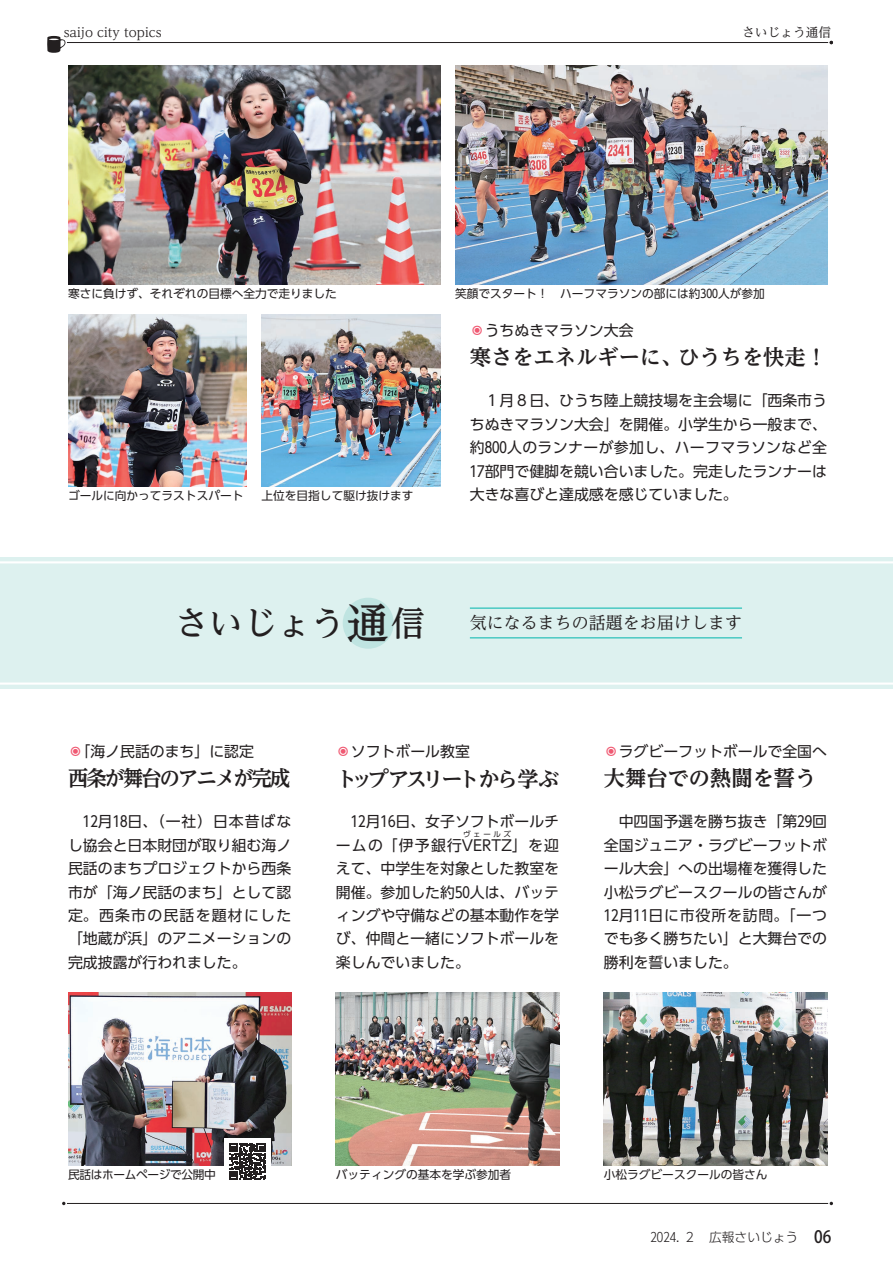
<style>
.page{position:relative;width:893px;height:1263px;background:#fff}
.page>*{position:absolute;margin:0;border:0;box-sizing:border-box;transform-origin:0 0}
.t1{font:500 34.05px "UD Reimin Pro";color:#231f20}
.見出し大{font:700 21.3px "UD Reimin Pro";letter-spacing:-.015em;color:#231f20}
.見出し大-2{font:700 21.3px "UD Reimin Pro";letter-spacing:-.09em;color:#231f20;scale:.95 1}
.見出し大-3{font:700 21.3px "UD Reimin Pro";letter-spacing:-.13em;color:#231f20}
.t2{font:16.95px "UD Reimin Pro";color:#231f20}
.t3{font:500 16.95px "Koz Go Pro";color:#231f20;scale:.9 1}
.本文{font:14.85px/23.4px "UD Shin Go Pro";color:#231f20;text-align:justify}
.t4{font:12.75px "UD Reimin Pro";color:#231f20}
.t5{font:300 12.75px "UD Shin Go Pro";color:#231f20}
.写真説明{font:11.7px "UD Shin Go Pro";color:#231f20}
.本文-2{font:11.7px "UD Shin Go Pro";color:#231f20}
.本文-3{font:11.7px "UD Shin Go Pro";letter-spacing:-.03em;color:#231f20}
.本文-4{font:7.5px "UD Shin Go Pro";letter-spacing:.35em;color:#231f20}
.s1{color:#f05972}
.s2{font-size:42.45px}
.s3{font-weight:300;color:#f05972}
</style>
<div class="page">
<div style="left:0;top:557px;width:893px;height:132px;background:#ddf1ef"></div>
<hr style="left:0;top:682px;width:893px;height:3px;background:#fff">
<hr style="left:0;top:561px;width:893px;height:2px;background:#fff">
<div style="left:343px;top:598px;width:51px;height:51px;background:#bfe4e1;border-radius:50%"></div>
<hr style="left:470px;top:608px;width:272px;height:1px;background:#00b5ac">
<hr style="left:470px;top:638px;width:272px;height:1px;background:#00b5ac">
<hr style="left:67px;top:1203px;width:761px;height:1px;background:#231f20">
<hr style="left:67px;top:42px;width:761px;height:1px;background:#231f20">
<svg style="left:47px;top:36px;width:19px;height:17px"></svg>
<img style="left:68px;top:993px;width:223px;height:172px">
<img style="left:336px;top:993px;width:223px;height:172px">
<img style="left:604px;top:993px;width:223px;height:172px">
<img style="left:68px;top:66px;width:372px;height:219px">
<img style="left:261px;top:315px;width:179px;height:172px">
<img style="left:68px;top:315px;width:179px;height:172px">
<img style="left:455px;top:66px;width:372px;height:219px">
<div style="left:224px;top:1138px;width:47px;height:42px;background:#fff"></div>
<svg style="left:229px;top:1143px;width:37px;height:37px"></svg>
<p class="t4" style="left:64px;top:22px;width:99px">saijo city topics</p>
<p class="t4" style="left:742px;top:22px;width:91px">さいじょう通信</p>
<p class="写真説明" style="left:68px;top:284px;width:270px">寒さに負けず、それぞれの目標へ全力で走りました</p>
<p class="写真説明" style="left:68px;top:486px;width:177px">ゴールに向かってラストスパート</p>
<p class="写真説明" style="left:261px;top:486px;width:154px">上位を目指して駆け抜けます</p>
<p class="写真説明" style="left:455px;top:284px;width:311px">笑顔でスタート！　ハーフマラソンの部には約300人が参加</p>
<p class="本文" style="left:470px;top:318px;width:165px"><span class="s1">ㅦ</span>うちぬきマラソン大会</p>
<p class="見出し大" style="left:470px;top:340px;width:359px">寒さをエネルギーに、ひうちを快走!</p>
<p class="本文" style="left:470px;top:389px;width:359px">　１月８日、ひうち陸上競技場を主会場に「西条市うちぬきマラソン大会」を開催。小学生から一般まで、約800人のランナーが参加し、ハーフマラソンなど全１７部門で健脚を競い合いました。完走したランナーは大きな喜びと達成感を感じていました。</p>
<p class="t1" style="left:175px;top:595px;width:252px">さいじょう<span class="s2">通</span>信</p>
<p class="t2" style="left:470px;top:609px;width:274px">気になるまちの話題をお届けします</p>
<p class="本文" style="left:68px;top:739px;width:188px">「<span class="s3">ㅦ</span>海ノ民話のまち」に認定</p>
<p class="見出し大-2" style="left:68px;top:761px;width:236px">西条が舞台のアニメが完成</p>
<p class="本文" style="left:68px;top:810px;width:225px">　12月18日、（一社）日本昔ばなし協会と日本財団が取り組む海ノ民話のまちプロジェクトから西条市が「海ノ民話のまち」として認定。西条市の民話を題材にした「地蔵が浜」のアニメーションの完成披露が行われました。</p>
<p class="本文" style="left:336px;top:739px;width:135px"><span class="s1">ㅦ</span>ソフトボール教室</p>
<p class="見出し大-3" style="left:336px;top:762px;width:225px">トップアスリートから学ぶ</p>
<p class="本文" style="left:336px;top:810px;width:225px">　12月16日、女子ソフトボールチームの「伊予銀行VERTZ」を迎</p>
<p class="本文-4" style="left:463px;top:828px;width:49px">ヴェールズ</p>
<p class="本文" style="left:336px;top:856px;width:225px">えて、中学生を対象とした教室を開催。参加した約50人は、バッティングや守備などの基本動作を学び、仲間と一緒にソフトボールを楽しんでいました。</p>
<p class="本文" style="left:604px;top:739px;width:225px"><span class="s1">ㅦ</span>ラグビーフットボールで全国へ</p>
<p class="見出し大" style="left:604px;top:761px;width:214px">大舞台での熱闘を誓う</p>
<p class="本文" style="left:604px;top:810px;width:225px">　中四国予選を勝ち抜き「第29回全国ジュニア・ラグビーフットボール大会」への出場権を獲得した小松ラグビースクールの皆さんが12月11日に市役所を訪問。「一つでも多く勝ちたい」と大舞台での勝利を誓いました。</p>
<p class="本文-3" style="left:68px;top:1165px;width:149px">民話はホームページで公開中</p>
<p class="本文-2" style="left:336px;top:1165px;width:177px">バッティングの基本を学ぶ参加者</p>
<p class="本文-2" style="left:604px;top:1165px;width:165px">小松ラグビースクールの皆さん</p>
<p class="t5" style="left:651px;top:1227px;width:149px">2024. ２　広報さいじょう</p>
<p class="t3" style="left:814px;top:1225px;width:21px">06</p>
</div>
